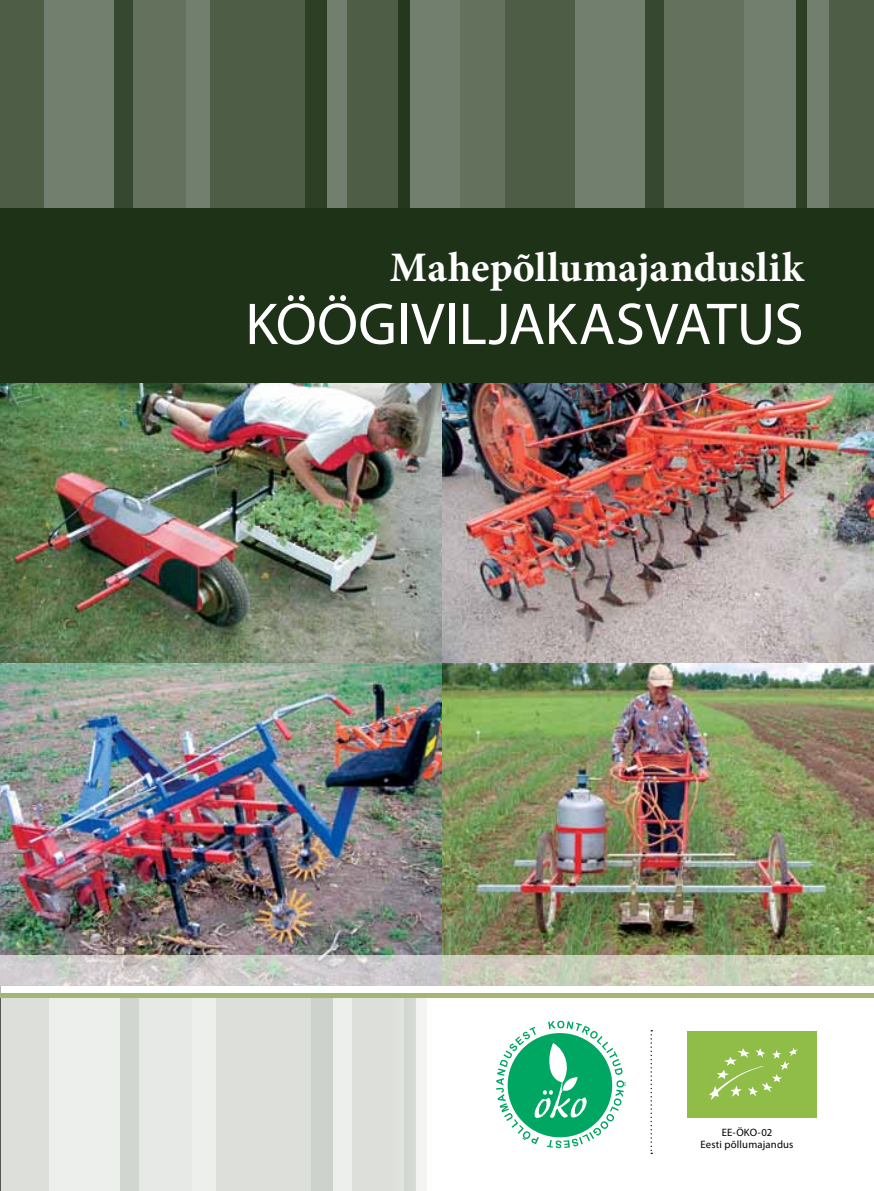
<style>
.page{position:relative;width:874px;height:1191px;background:#fff}
.page>*{position:absolute;margin:0;border:0;box-sizing:border-box;transform-origin:0 0}
.t1{font:59.5px "Myriad Pro";color:#fff}
.t2{font:700 42px "Minion Pro";letter-spacing:.005em;color:#fff}
.t3{font:10.67px/11.9px "Myriad Pro";letter-spacing:.015em;color:#000;text-align:center}
</style>
<div class="page">
<div style="left:0;top:0;width:51px;height:632px;background:#4e5d46"></div>
<div style="left:207px;top:0;width:102px;height:632px;background:#4e5d46"></div>
<div style="left:44px;top:0;width:71px;height:632px;background:#737f6e"></div>
<div style="left:184px;top:0;width:25px;height:632px;background:#737f6e"></div>
<div style="left:133px;top:0;width:53px;height:632px;background:#63715d"></div>
<div style="left:114px;top:0;width:19px;height:632px;background:#36482f"></div>
<div style="left:305px;top:0;width:12px;height:632px;background:#2d4026"></div>
<div style="left:342px;top:0;width:59px;height:632px;background:#4e5d46"></div>
<svg style="left:504px;top:0;width:6px;height:208px"></svg>
<div style="left:405px;top:0;width:60px;height:632px;background:#737f6e"></div>
<div style="left:325px;top:0;width:21px;height:632px;background:#737f6e"></div>
<div style="left:460px;top:0;width:44px;height:632px;background:#63715d"></div>
<div style="left:398px;top:0;width:12px;height:632px;background:#2a3d23"></div>
<div style="left:316px;top:0;width:11px;height:632px;background:#2d4026"></div>
<div style="left:510px;top:0;width:72px;height:632px;background:#4e5d46"></div>
<div style="left:738px;top:0;width:92px;height:632px;background:#737f6e"></div>
<div style="left:575px;top:0;width:71px;height:632px;background:#737f6e"></div>
<div style="left:663px;top:0;width:80px;height:632px;background:#63715d"></div>
<div style="left:645px;top:0;width:18px;height:632px;background:#36482f"></div>
<div style="left:828px;top:0;width:45px;height:632px;background:#4e5d46"></div>
<div style="left:795px;top:0;width:10px;height:632px;background:#2d4026"></div>
<img style="left:0;top:383px;width:873px;height:572px">
<div style="left:0;top:997px;width:56px;height:194px;background:#dde0da"></div>
<div style="left:213px;top:997px;width:102px;height:194px;background:#dde0da"></div>
<div style="left:50px;top:997px;width:71px;height:194px;background:#edefec"></div>
<div style="left:190px;top:997px;width:25px;height:194px;background:#edefec"></div>
<div style="left:138px;top:997px;width:53px;height:194px;background:#e6e9e5"></div>
<div style="left:120px;top:997px;width:18px;height:194px;background:#d2d6d0"></div>
<div style="left:310px;top:997px;width:13px;height:194px;background:#ced2cc"></div>
<div style="left:347px;top:997px;width:60px;height:194px;background:#dde0da"></div>
<div style="left:411px;top:997px;width:60px;height:194px;background:#f3f4f3"></div>
<div style="left:331px;top:997px;width:21px;height:194px;background:#edefec"></div>
<div style="left:404px;top:997px;width:12px;height:194px;background:#d5d8d3"></div>
<div style="left:322px;top:997px;width:10px;height:194px;background:#ced2cc"></div>
<div style="left:427px;top:997px;width:446px;height:194px;background:#fff"></div>
<svg style="left:0;top:955px;width:873px;height:38px"></svg>
<div style="left:0;top:993px;width:873px;height:5px;background:#a2b870"></div>
<svg style="left:650px;top:1030px;width:2px;height:124px"></svg>
<div style="left:687px;top:1031px;width:129px;height:86px;background:#8fbd47"></div>
<svg style="left:709px;top:1048px;width:88px;height:52px"></svg>
<svg style="left:496px;top:1020px;width:130px;height:129px"></svg>
<div style="left:0;top:208px;width:873px;height:175px;background:#1e3218"></div>
<h2 class="t2" style="left:390px;top:238px;width:415px">Mahepõllumajanduslik</h2>
<h1 class="t1" style="left:245px;top:287px;width:559px">KÖÖGIVILJAKASVATUS</h1>
<p class="t3" style="left:700px;top:1126px;width:94px">EE-ÖKO-02<br>Eesti põllumajandus</p>
</div>
